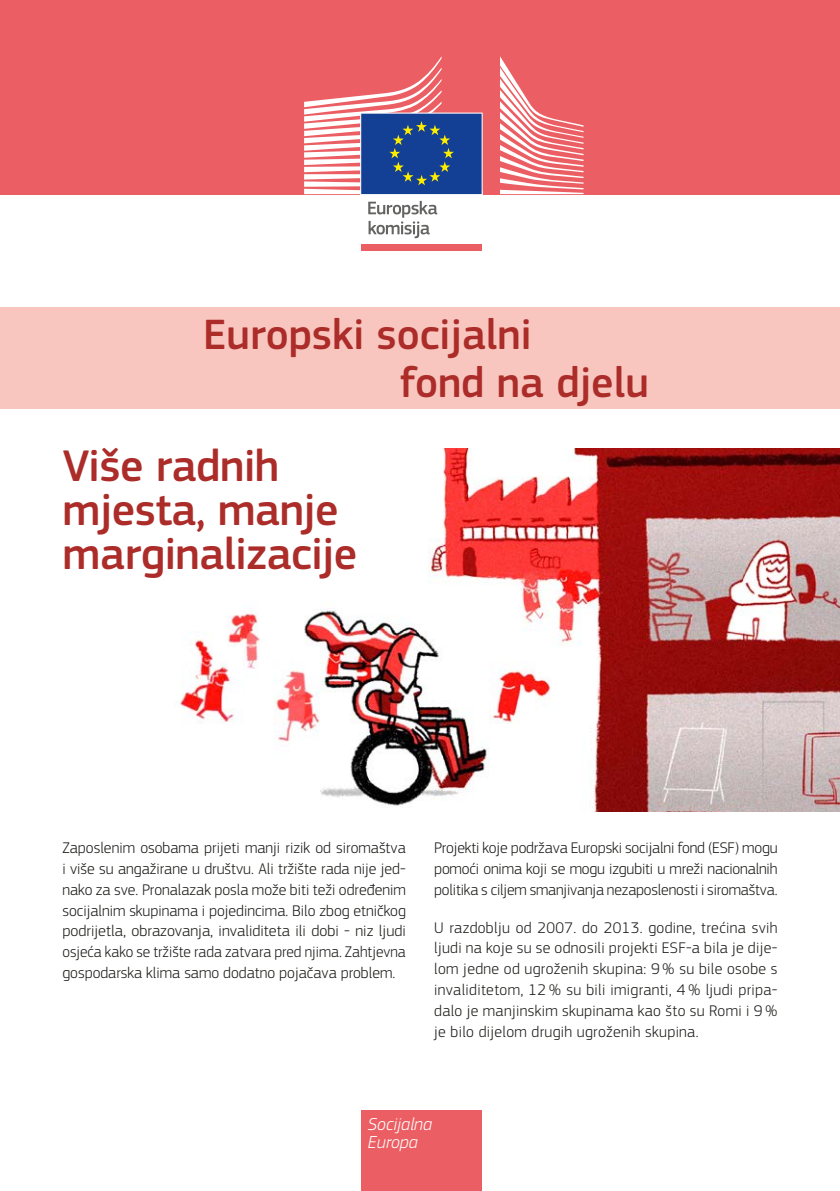
<style>
.page{position:relative;width:840px;height:1191px;background:#fff}
.page>*{position:absolute;margin:0;border:0;box-sizing:border-box;transform-origin:0 0}
.Running{font:500 46px/44px "EC Square Sans Pro";letter-spacing:-.01em;color:#ab2c28}
.Header_I{font:500 44px "EC Square Sans Pro";color:#ab2c28}
.t1{font:italic 300 18px/18px "EC Square Sans Pro";color:#fff}
.Body{font:300 16px/20.8px "EC Square Sans Pro";color:#1a1a18;text-align:justify}
</style>
<div class="page">
<div style="left:0;top:0;width:839px;height:194px;background:#eb5e63"></div>
<div style="left:0;top:307px;width:839px;height:102px;background:#f8c6bf"></div>
<div style="left:361px;top:1110px;width:120px;height:81px;background:#eb5e63"></div>
<div style="left:361px;top:243px;width:120px;height:7px;background:#eb5e63"></div>
<svg style="left:500px;top:56px;width:83px;height:138px"></svg>
<svg style="left:304px;top:56px;width:178px;height:183px"></svg>
<img style="left:180px;top:449px;width:659px;height:362px">
<p class="Header_I" style="left:203px;top:309px;width:330px">Europski socijalni</p>
<p class="Header_I" style="left:399px;top:357px;width:250px">fond na djelu</p>
<h1 class="Running" style="left:63px;top:445px;width:296px">Više radnih mjesta, manje marginalizacije</h1>
<p class="Body" style="left:62px;top:837px;width:345px">Zaposlenim osobama prijeti manji rizik od siromaštva i više su angažirane u društvu. Ali tržište rada nije jed&shy;nako za sve. Pronalazak posla može biti teži određenim socijalnim skupinama i pojedincima. Bilo zbog etničkog podrijetla, obrazovanja, invaliditeta ili dobi - niz ljudi osjeća kako se tržište rada zatvara pred njima. Zahtjevna gospodarska klima samo dodatno pojačava problem.</p>
<p class="Body" style="left:434px;top:837px;width:345px">Projekti koje podržava Europski socijalni fond (ESF) mogu pomoći onima koji se mogu izgubiti u mreži nacionalnih politika s ciljem smanjivanja nezaposlenosti i siromaštva.</p>
<p class="Body" style="left:434px;top:916px;width:345px">U razdoblju od 2007. do 2013. godine, trećina svih ljudi na koje su se odnosili projekti ESF-a bila je dije&shy;lom jedne od ugroženih skupina: 9 % su bile osobe s invaliditetom, 12 % su bili imigranti, 4 % ljudi pripa&shy;dalo je manjinskim skupinama kao što su Romi i 9 % je bilo dijelom drugih ugroženih skupina.</p>
<p class="t1" style="left:368px;top:1114px;width:66px">Socijalna<br>Europa</p>
</div>
